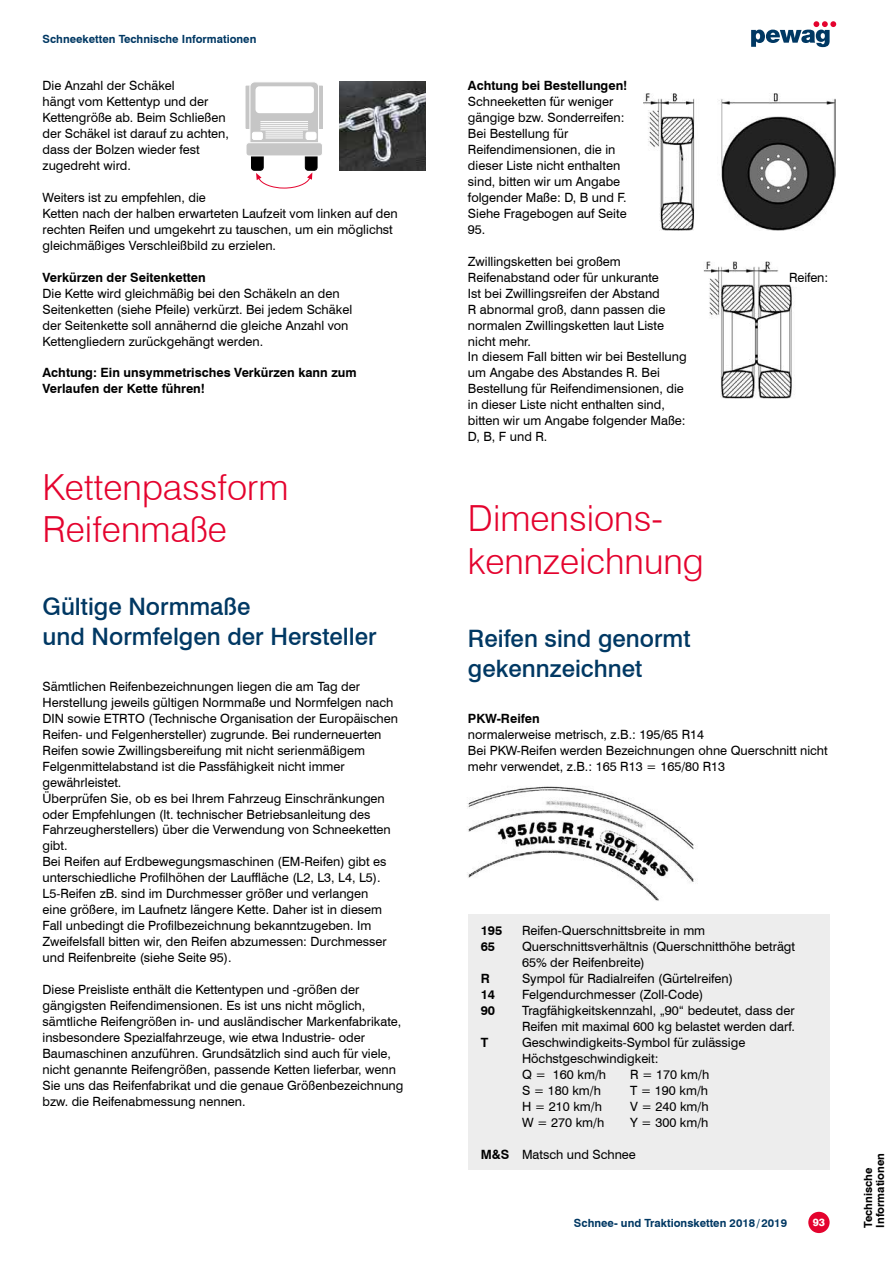
<style>
.page{position:relative;width:893px;height:1263px;background:#fff}
.page>*{position:absolute;margin:0;border:0;box-sizing:border-box;transform-origin:0 0}
.t1{font:300 36px/42.5px "Swiss 721 BT";color:#e4032e}
.t2{font:500 24px/30px "Swiss 721 BT";color:#003863}
.t3{font:12.75px/15.9px "Swiss 721 BT";color:#000}
.t4{font:700 12.75px/15.9px "Swiss 721 BT";color:#000}
.t5{font:700 11.25px "Swiss 721 BT";color:#003863}
.t6{font:700 11.25px/12px "Swiss 721 BT";color:#000}
.t7{font:800 10.5px "Swiss 721 BT";color:#fff}
.s1{font-weight:700}
</style>
<div class="page">
<div style="left:808px;top:1212px;width:21px;height:21px;background:#e4032e;border-radius:50%"></div>
<svg style="left:751px;top:21px;width:85px;height:26px"></svg>
<img style="left:643px;top:94px;width:193px;height:137px">
<img style="left:703px;top:261px;width:90px;height:138px">
<div style="left:468px;top:915px;width:361px;height:255px;background:#ededed"></div>
<img style="left:340px;top:82px;width:85px;height:88px">
<div style="left:246px;top:86px;width:76px;height:42px;background:#c6c6c6"></div>
<div style="left:246px;top:86px;width:77px;height:43px;border:1px solid #c6c6c6"></div>
<div style="left:305px;top:137px;width:12px;height:33px;background:#000;border-radius:3px"></div>
<div style="left:305px;top:137px;width:12px;height:34px;border:1px solid #000;border-radius:3px"></div>
<div style="left:251px;top:137px;width:12px;height:33px;background:#000;border-radius:3px"></div>
<div style="left:251px;top:137px;width:12px;height:34px;border:1px solid #000;border-radius:3px"></div>
<div style="left:250px;top:82px;width:68px;height:72px;background:#c6c6c6;border-radius:5px"></div>
<div style="left:249px;top:82px;width:70px;height:72px;border:1px solid #fff;border-radius:5px"></div>
<div style="left:255px;top:86px;width:59px;height:27px;background:#fff;border-radius:4px"></div>
<div style="left:246px;top:143px;width:76px;height:13px;background:#c6c6c6;border-radius:3px"></div>
<div style="left:246px;top:142px;width:77px;height:14px;border:1px solid #fff;border-radius:3px"></div>
<hr style="left:260px;top:121px;width:48px;height:1px;background:#fff">
<hr style="left:260px;top:123px;width:48px;height:1px;background:#fff">
<hr style="left:260px;top:125px;width:48px;height:1px;background:#fff">
<hr style="left:260px;top:127px;width:48px;height:1px;background:#fff">
<hr style="left:260px;top:129px;width:48px;height:1px;background:#fff">
<hr style="left:265px;top:131px;width:38px;height:1px;background:#fff">
<hr style="left:265px;top:134px;width:38px;height:1px;background:#fff">
<hr style="left:265px;top:136px;width:38px;height:1px;background:#fff">
<hr style="left:265px;top:138px;width:38px;height:1px;background:#fff">
<div style="left:306px;top:132px;width:10px;height:8px;background:#fff;border-radius:2px"></div>
<div style="left:306px;top:132px;width:10px;height:8px;border:1px solid #fff;border-radius:2px"></div>
<div style="left:252px;top:132px;width:10px;height:8px;background:#fff;border-radius:2px"></div>
<div style="left:252px;top:132px;width:11px;height:8px;border:1px solid #fff;border-radius:2px"></div>
<svg style="left:256px;top:173px;width:56px;height:16px"></svg>
<img style="left:467px;top:786px;width:229px;height:115px">
<p class="t5" style="left:43px;top:32px;width:215px">Schneeketten Technische Informationen</p>
<p class="t3" style="left:43px;top:78px;width:188px">Die Anzahl der Schäkel<br>hängt vom Kettentyp und der<br>Kettengröße ab. Beim Schließen der Schäkel ist darauf zu achten, dass der Bolzen wieder fest zugedreht wird.</p>
<p class="t3" style="left:43px;top:189px;width:357px">Weiters ist zu empfehlen, die<br>Ketten nach der halben erwarteten Laufzeit vom linken auf den rechten Reifen und umgekehrt zu tauschen, um ein möglichst gleichmäßiges Verschleißbild zu erzielen.</p>
<p class="t4" style="left:43px;top:269px;width:165px">Verkürzen der Seitenketten</p>
<p class="t3" style="left:43px;top:285px;width:311px">Die Kette wird gleichmäßig bei den Schäkeln an den Seitenketten (siehe Pfeile) verkürzt. Bei jedem Schäkel der Seitenkette soll annähernd die gleiche Anzahl von Kettengliedern zurückgehängt werden.</p>
<p class="t4" style="left:43px;top:365px;width:316px">Achtung: Ein unsymmetrisches Verkürzen kann zum<br>Verlaufen der Kette führen!</p>
<h1 class="t1" style="left:43px;top:465px;width:247px">Kettenpassform<br>Reifenmaße</h1>
<h2 class="t2" style="left:43px;top:591px;width:335px">Gültige Normmaße<br>und Normfelgen der Hersteller</h2>
<p class="t3" style="left:43px;top:678px;width:357px">Sämtlichen Reifenbezeichnungen liegen die am Tag der Herstellung jeweils gültigen Normmaße und Normfelgen nach DIN sowie ETRTO (Technische Organisation der Europäischen Reifen- und Felgenhersteller) zugrunde. Bei runderneuerten Reifen sowie Zwillingsbereifung mit nicht serienmäßigem Felgenmittelabstand ist die Passfähigkeit nicht immer gewährleistet.<br>Überprüfen Sie, ob es bei Ihrem Fahrzeug Einschränkungen oder Empfehlungen (lt. technischer Betriebsanleitung des Fahrzeugherstellers) über die Verwendung von Schneeketten gibt.<br>Bei Reifen auf Erdbewegungsmaschinen (EM-Reifen) gibt es unterschiedliche Profilhöhen der Lauffläche (L2, L3, L4, L5).<br>L5-Reifen zB. sind im Durchmesser größer und verlangen<br>eine größere, im Laufnetz längere Kette. Daher ist in diesem Fall unbedingt die Profilbezeichnung bekanntzugeben. Im Zweifelsfall bitten wir, den Reifen abzumessen: Durchmesser und Reifenbreite (siehe Seite 95).</p>
<p class="t3" style="left:43px;top:981px;width:362px">Diese Preisliste enthält die Kettentypen und -größen der gängigsten Reifendimensionen. Es ist uns nicht möglich, sämtliche Reifengrößen in- und ausländischer Markenfabrikate, insbesondere Spezialfahrzeuge, wie etwa Industrie- oder Baumaschinen anzuführen. Grundsätzlich sind auch für viele, nicht genannte Reifengrößen, passende Ketten lieferbar, wenn Sie uns das Reifenfabrikat und die genaue Größenbezeichnung bzw. die Reifenabmessung nennen.</p>
<p class="t4" style="left:468px;top:78px;width:161px">Achtung bei Bestellungen!</p>
<p class="t3" style="left:468px;top:94px;width:160px">Schneeketten für weniger gängige bzw. Sonderreifen:<br>Bei Bestellung für<br>Reifendimensionen, die in dieser Liste nicht enthalten sind, bitten wir um Angabe folgender Maße: D, B und F.<br>Siehe Fragebogen auf Seite<br>95.</p>
<p class="t3" style="left:468px;top:253px;width:192px">Zwillingsketten bei großem<br>Reifenabstand oder für unkurante</p>
<p class="t3" style="left:468px;top:285px;width:220px">Ist bei Zwillingsreifen der Abstand<br>R abnormal groß, dann passen die normalen Zwillingsketten laut Liste nicht mehr.<br>In diesem Fall bitten wir bei Bestellung um Angabe des Abstandes R. Bei<br>Bestellung für Reifendimensionen, die in dieser Liste nicht enthalten sind, bitten wir um Angabe folgender Maße:<br>D, B, F und R.</p>
<h1 class="t1" style="left:468px;top:497px;width:237px">Dimensions&shy;kennzeichnung</h1>
<p class="t3" style="left:789px;top:269px;width:41px">Reifen:</p>
<h2 class="t2" style="left:468px;top:623px;width:224px">Reifen sind genormt gekennzeichnet</h2>
<p class="t4" style="left:468px;top:710px;width:73px">PKW-Reifen</p>
<p class="t3" style="left:468px;top:726px;width:361px">normalerweise metrisch, z.B.: 195/65 R14<br>Bei PKW-Reifen werden Bezeichnungen ohne Querschnitt nicht mehr verwendet, z.B.: 165 R13 = 165/80 R13</p>
<p class="t4" style="left:480px;top:923px;width:23px">195</p>
<p class="t3" style="left:522px;top:923px;width:185px">Reifen-Querschnittsbreite in mm</p>
<p class="t4" style="left:480px;top:939px;width:16px">65</p>
<p class="t3" style="left:522px;top:939px;width:275px">Querschnittsverhältnis (Querschnitthöhe beträgt<br>65% der Reifenbreite)</p>
<p class="t4" style="left:480px;top:971px;width:11px">R</p>
<p class="t3" style="left:522px;top:971px;width:212px">Sympol für Radialreifen (Gürtelreifen)</p>
<p class="t4" style="left:480px;top:987px;width:16px">14</p>
<p class="t3" style="left:522px;top:987px;width:183px">Felgendurchmesser (Zoll-Code)</p>
<p class="t4" style="left:480px;top:1003px;width:16px">90</p>
<p class="t3" style="left:522px;top:1003px;width:274px">Tragfähigkeitskennzahl, „90“ bedeutet, dass der<br>Reifen mit maximal 600 kg belastet werden darf.</p>
<p class="t4" style="left:480px;top:1035px;width:9px">T</p>
<p class="t3" style="left:522px;top:1035px;width:225px">Geschwindigkeits-Symbol für zulässige<br>Höchstgeschwindigkeit:<br>Q = 160 km/h</p>
<p class="t3" style="left:630px;top:1066px;width:81px">R = 170 km/h</p>
<p class="t3" style="left:522px;top:1082px;width:80px">S = 180 km/h</p>
<p class="t3" style="left:630px;top:1082px;width:80px">T = 190 km/h</p>
<p class="t3" style="left:522px;top:1098px;width:81px">H = 210 km/h</p>
<p class="t3" style="left:630px;top:1098px;width:80px">V = 240 km/h</p>
<p class="t3" style="left:522px;top:1114px;width:84px">W = 270 km/h</p>
<p class="t3" style="left:630px;top:1114px;width:80px">Y = 300 km/h</p>
<p class="t3" style="left:481px;top:1146px;width:157px"><span class="s1">M&amp;S</span> Matsch und Schnee</p>
<p class="t5" style="left:574px;top:1216px;width:214px">Schnee- und Traktionsketten 2018/2019</p>
<p class="t7" style="left:812px;top:1216px;width:14px">93</p>
<p class="t6" style="left:862px;top:1228px;width:76px;rotate:-90deg">Technische<br>Informationen</p>
</div>
